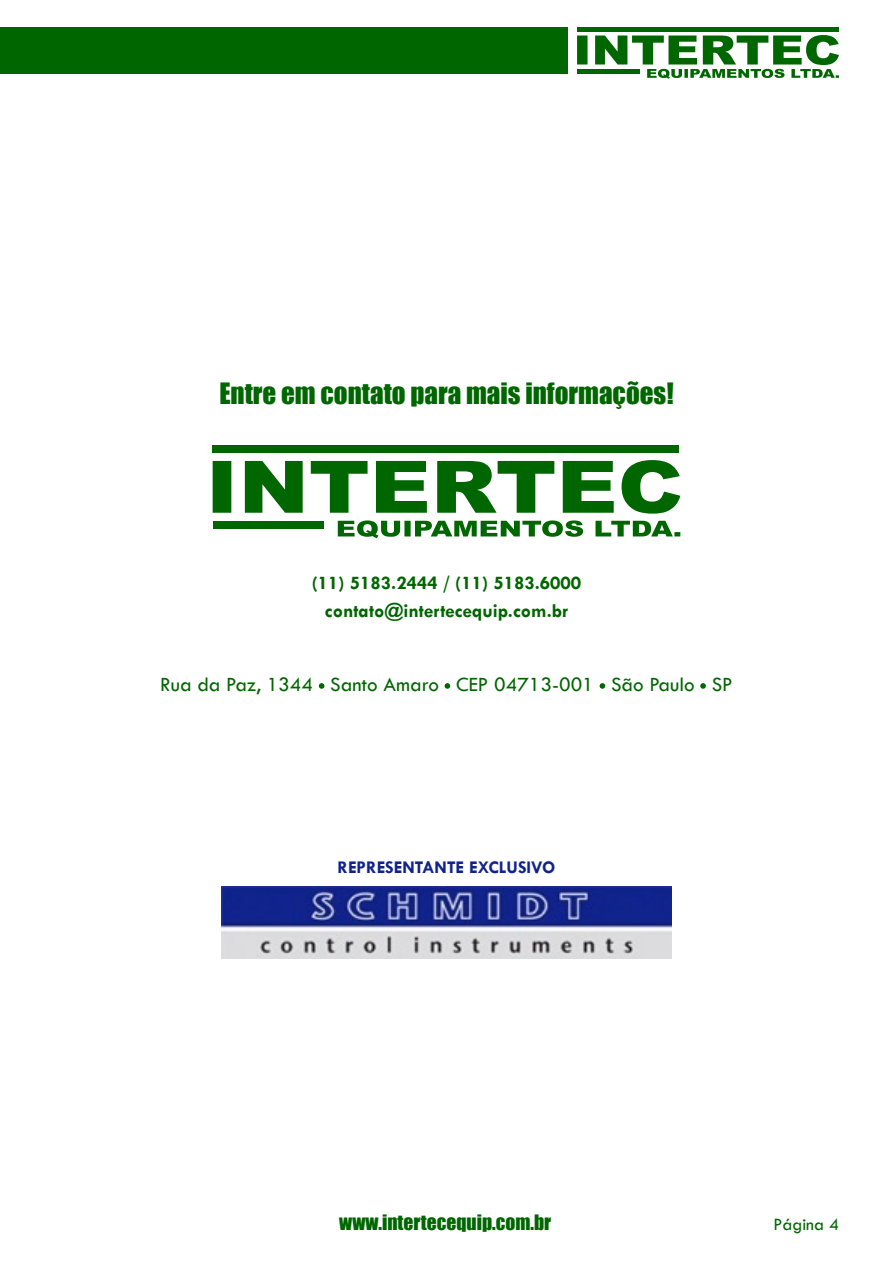
<style>
.page{position:relative;width:893px;height:1263px;background:#fff}
.page>*{position:absolute;margin:0;border:0;box-sizing:border-box;transform-origin:0 0}
.t1{font:27px "Impact";color:#060}
.t2{font:21px "Tw Cen";color:#060}
.t3{font:700 19.5px "Tw Cen";color:#060}
.t4{font:19.5px "Impact";color:#060}
.t5{font:700 18px "Tw Cen";color:#10238c}
.t6{font:18px "Tw Cen";color:#060}
</style>
<div class="page">
<svg style="left:577px;top:35px;width:262px;height:44px"></svg>
<hr style="left:577px;top:27px;width:261px;height:4px;background:#060">
<hr style="left:577px;top:69px;width:62px;height:4px;background:#060">
<div style="left:0;top:27px;width:568px;height:46px;background:#060"></div>
<svg style="left:319px;top:683px;width:5px;height:6px"></svg>
<svg style="left:445px;top:683px;width:5px;height:6px"></svg>
<svg style="left:600px;top:683px;width:5px;height:6px"></svg>
<svg style="left:700px;top:683px;width:6px;height:6px"></svg>
<svg style="left:213px;top:460px;width:467px;height:54px"></svg>
<svg style="left:338px;top:520px;width:342px;height:18px"></svg>
<div style="left:213px;top:446px;width:466px;height:7px;background:#060"></div>
<div style="left:213px;top:521px;width:110px;height:8px;background:#060"></div>
<img style="left:221px;top:886px;width:450px;height:72px">
<p class="t1" style="left:219px;top:373px;width:456px">Entre em contato para mais informações!</p>
<p class="t3" style="left:312px;top:571px;width:271px">(11) 5183.2444 / (11) 5183.6000</p>
<p class="t3" style="left:325px;top:599px;width:245px">contato@intertecequip.com.br</p>
<p class="t2" style="left:160px;top:671px;width:574px">Rua da Paz, 1344 Santo Amaro CEP 04713-001 São Paulo SP</p>
<p class="t5" style="left:337px;top:856px;width:219px">REPRESENTANTE EXCLUSIVO</p>
<p class="t4" style="left:339px;top:1207px;width:213px">www.intertecequip.com.br</p>
<p class="t6" style="left:773px;top:1214px;width:67px">Página 4</p>
</div>
